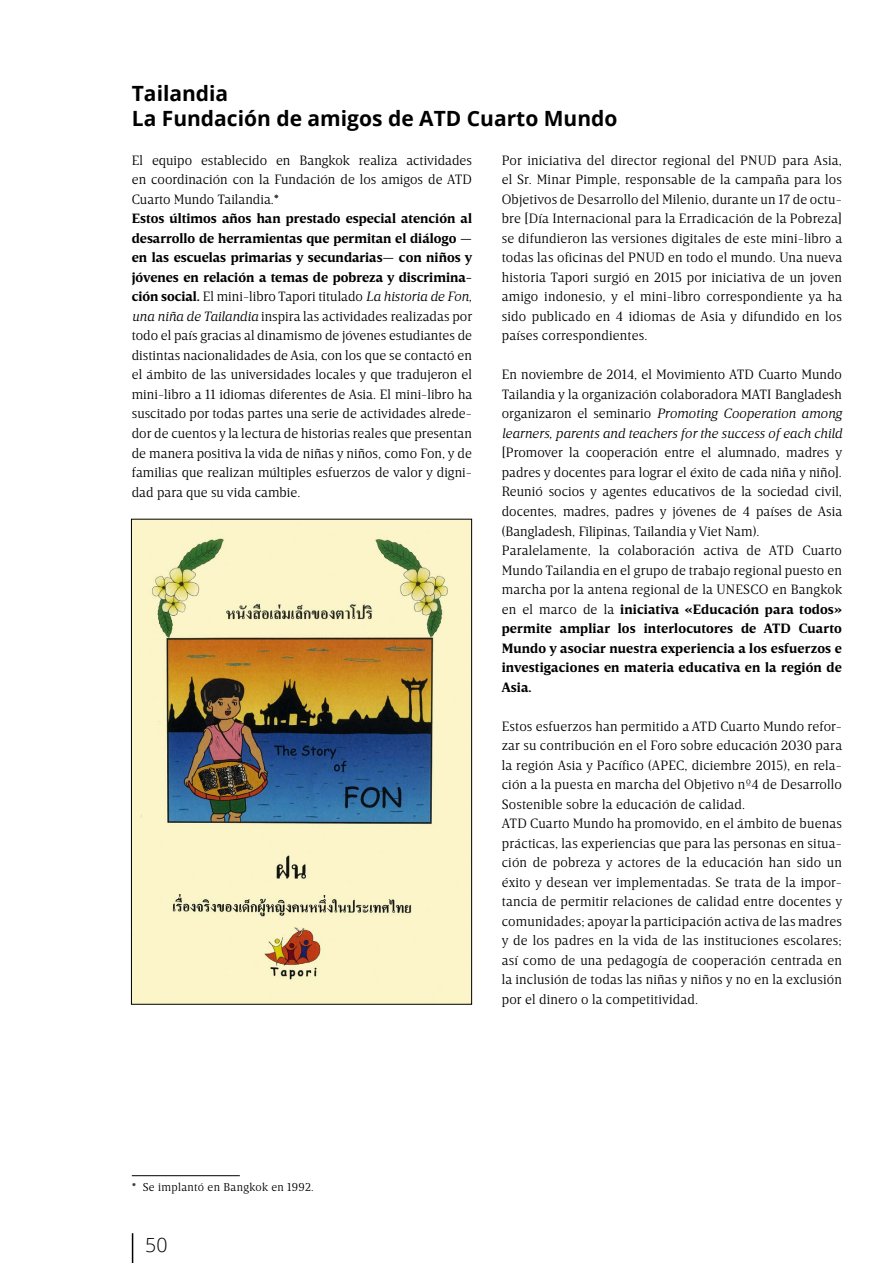
<style>
.page{position:relative;width:893px;height:1263px;background:#fff}
.page>*{position:absolute;margin:0;border:0;box-sizing:border-box;transform-origin:0 0}
.t1{font:700 21px/25.2px "Open Sans";color:#000}
.t2{font:300 19.5px "Open Sans";color:#000}
.t3{font:300 13.8px/19.5px "Breve Text";letter-spacing:.01em;color:#000;text-align:justify}
.t4{font:300 11.7px "Breve Text";letter-spacing:.025em;color:#000}
.s1{font-weight:700}
.s2{font-style:italic}
</style>
<div class="page">
<hr style="left:132px;top:1233px;width:1px;height:30px;background:#000">
<img style="left:133px;top:521px;width:337px;height:482px">
<hr style="left:132px;top:1175px;width:108px;height:1px;background:#000">
<h1 class="t1" style="left:132px;top:80px;width:487px">Tailandia<br>La Fundación de amigos de ATD Cuarto Mundo</h1>
<p class="t3" style="left:132px;top:151px;width:342px">El equipo establecido en Bangkok realiza actividades en coordinación con la Fundación de los amigos de ATD Cuarto Mundo Tailandia.*</p>
<p class="t3" style="left:132px;top:209px;width:342px"><span class="s1">Estos últimos años han prestado especial atención al desarrollo de herramientas que permitan el diálogo — en las escuelas primarias y secundarias— con niños y jóvenes en relación a temas de pobreza y discrimina&shy;ción social.</span> El mini-libro Tapori titulado <span class="s2">La historia de Fon, una niña de Tailandia</span> inspira las actividades realizadas por todo el país gracias al dinamismo de jóvenes estudiantes de distintas nacionalidades de Asia, con los que se contactó en el ámbito de las universidades locales y que tradujeron el mini-libro a 11 idiomas diferentes de Asia. El mini-libro ha suscitado por todas partes una serie de actividades alrede&shy;dor de cuentos y la lectura de historias reales que presentan de manera positiva la vida de niñas y niños, como Fon, y de familias que realizan múltiples esfuerzos de valor y digni&shy;dad para que su vida cambie.</p>
<p class="t3" style="left:502px;top:151px;width:342px">Por iniciativa del director regional del PNUD para Asia, el Sr. Minar Pimple, responsable de la campaña para los Objetivos de Desarrollo del Milenio, durante un 17 de octu&shy;bre [Día Internacional para la Erradicación de la Pobreza] se difundieron las versiones digitales de este mini-libro a todas las oficinas del PNUD en todo el mundo. Una nueva historia Tapori surgió en 2015 por iniciativa de un joven amigo indonesio, y el mini-libro correspondiente ya ha sido publicado en 4 idiomas de Asia y difundido en los países correspondientes.</p>
<p class="t3" style="left:502px;top:365px;width:342px">En noviembre de 2014, el Movimiento ATD Cuarto Mundo Tailandia y la organización colaboradora MATI Bangladesh organizaron el seminario <span class="s2">Promoting Cooperation among learners, parents and teachers for the success of each child</span></p>
<p class="t3" style="left:502px;top:443px;width:342px;text-align:left">[Promover la cooperación entre el alumnado, madres y padres y docentes para lograr el éxito de cada niña y niño].<br>Reunió socios y agentes educativos de la sociedad civil, docentes, madres, padres y jóvenes de 4 países de Asia (Bangladesh, Filipinas, Tailandia y Viet Nam).<br>Paralelamente, la colaboración activa de ATD Cuarto Mundo Tailandia en el grupo de trabajo regional puesto en marcha por la antena regional de la UNESCO en Bangkok en el marco de la <span class="s1">iniciativa «Educación para todos» permite ampliar los interlocutores de ATD Cuarto Mundo y asociar nuestra experiencia a los esfuerzos e investigaciones en materia educativa en la región de Asia.</span></p>
<p class="t3" style="left:502px;top:716px;width:342px;text-align:left">Estos esfuerzos han permitido a ATD Cuarto Mundo refor&shy;zar su contribución en el Foro sobre educación 2030 para la región Asia y Pacífico (APEC, diciembre 2015), en rela&shy;ción a la puesta en marcha del Objetivo nº4 de Desarrollo Sostenible sobre la educación de calidad.<br>ATD Cuarto Mundo ha promovido, en el ámbito de buenas prácticas, las experiencias que para las personas en situa&shy;ción de pobreza y actores de la educación han sido un éxito y desean ver implementadas. Se trata de la impor&shy;tancia de permitir relaciones de calidad entre docentes y comunidades; apoyar la participación activa de las madres y de los padres en la vida de las instituciones escolares; así como de una pedagogía de cooperación centrada en la inclusión de todas las niñas y niños y no en la exclusión por el dinero o la competitividad.</p>
<p class="t4" style="left:132px;top:1180px;width:184px">* Se implantó en Bangkok en 1992.</p>
<h2 class="t2" style="left:145px;top:1232px;width:24px">50</h2>
</div>
